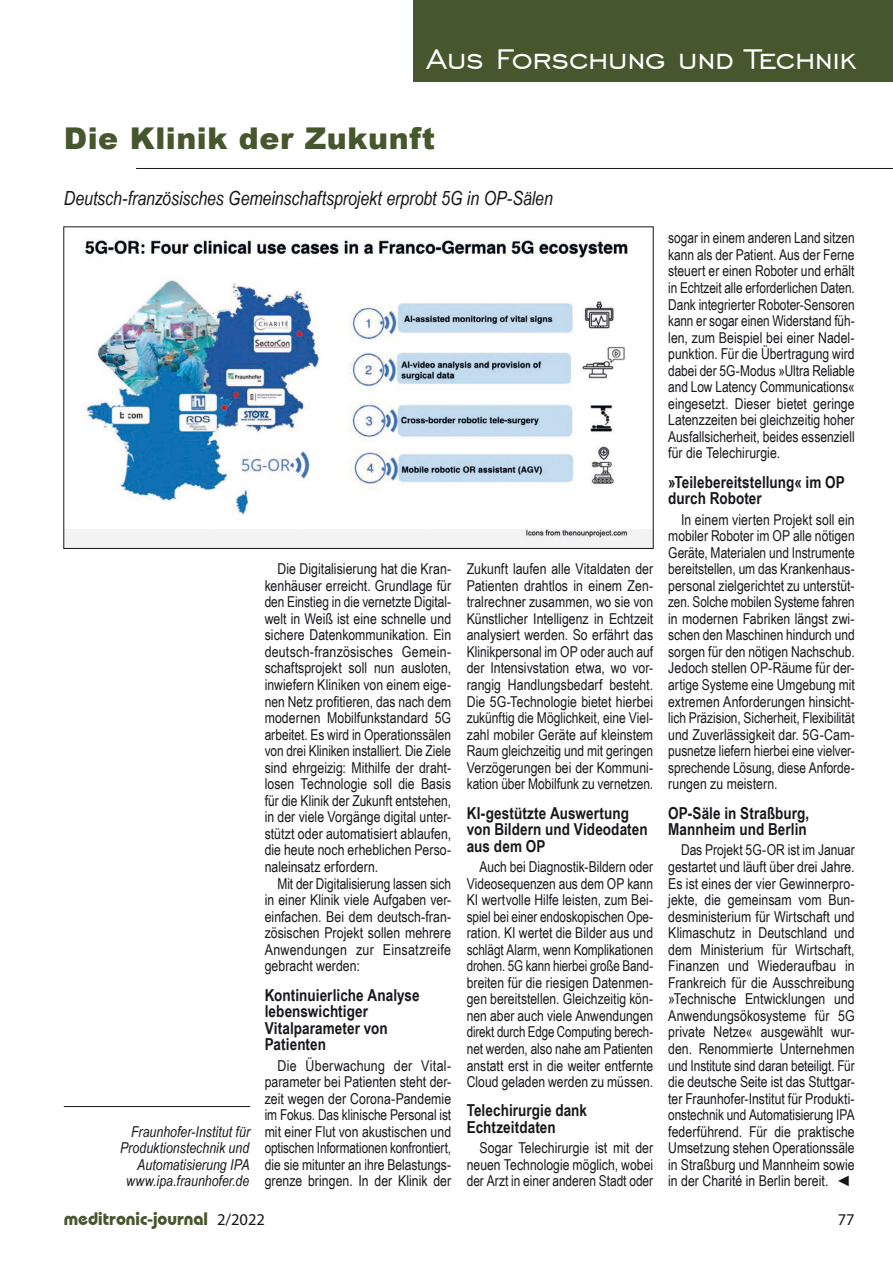
<style>
.page{position:relative;width:893px;height:1263px;background:#fff}
.page>*{position:absolute;margin:0;border:0;box-sizing:border-box;transform-origin:0 0}
.t1{font:36px "Engravers Gothic BT";letter-spacing:-.015em;color:#fff}
.t2{font:900 30px "Arial";letter-spacing:.02em;color:#46562d}
.t3{font:italic 19.5px "Arial Narrow";letter-spacing:-.005em;color:#1a171c}
.t4{font:700 18px "Bauhaus IT Cby BT";color:#46562d}
.t5{font:700 16.5px/16.5px "Arial Narrow";letter-spacing:.005em;color:#1a171c}
.t6{font:16.5px "Myriad Pro";color:#1a171c}
.t7{font:15px/16.5px "Arial Narrow";color:#1a171c;text-align:justify}
.t8{font:italic 15px/16.5px "Arial Narrow";letter-spacing:.005em;color:#1a171c;text-align:right}
.s1{font-family:"Myriad Pro";font-weight:400;font-size:16.5px;color:#1a171c}
</style>
<div class="page">
<hr style="left:64px;top:1106px;width:186px;height:1px;background:#1a171c">
<hr style="left:136px;top:168px;width:757px;height:1px;background:#1a171c">
<img style="left:66px;top:239px;width:585px;height:308px">
<div style="left:414px;top:0;width:479px;height:82px;background:#46562d"></div>
<h1 class="t1" style="left:426px;top:39px;width:432px">Aus Forschung und Technik</h1>
<h2 class="t2" style="left:64px;top:117px;width:373px">Die Klinik der Zukunft</h2>
<h3 class="t3" style="left:64px;top:185px;width:491px">Deutsch-französisches Gemeinschaftsprojekt erprobt 5G in OP-Sälen</h3>
<p class="t8" style="left:120px;top:1123px;width:131px">Fraunhofer-Institut für<br>Produktionstechnik und<br>Automatisierung IPA www.ipa.fraunhofer.de</p>
<p class="t7" style="left:265px;top:560px;width:188px;text-indent:13px">Die Digitalisierung hat die Kran&shy;kenhäuser erreicht. Grundlage für den Einstieg in die vernetzte Digital&shy;welt in Weiß ist eine schnelle und sichere Datenkommunikation. Ein deutsch-französisches Gemein&shy;schaftsprojekt soll nun ausloten, inwiefern Kliniken von einem eige&shy;nen Netz profitieren, das nach dem modernen Mobilfunkstandard 5G arbeitet. Es wird in Operationssälen von drei Kliniken installiert. Die Ziele sind ehrgeizig: Mithilfe der draht&shy;losen Technologie soll die Basis für die Klinik der Zukunft entstehen, in der viele Vorgänge digital unter&shy;stützt oder automatisiert ablaufen, die heute noch erheblichen Perso&shy;naleinsatz erfordern.</p>
<p class="t7" style="left:265px;top:874px;width:188px;text-indent:13px">Mit der Digitalisierung lassen sich in einer Klinik viele Aufgaben ver&shy;einfachen. Bei dem deutsch-fran&shy;zösischen Projekt sollen mehrere Anwendungen zur Einsatzreife gebracht werden:</p>
<p class="t5" style="left:265px;top:986px;width:156px">Kontinuierliche Analyse lebenswichtiger<br>Vitalparameter von<br>Patienten</p>
<p class="t7" style="left:265px;top:1056px;width:188px;text-indent:13px">Die Überwachung der Vital&shy;parameter bei Patienten steht der&shy;zeit wegen der Corona-Pandemie im Fokus. Das klinische Personal ist mit einer Flut von akustischen und optischen Informationen konfrontiert, die sie mitunter an ihre Belastungs&shy;grenze bringen. In der Klinik der</p>
<p class="t7" style="left:467px;top:560px;width:188px">Zukunft laufen alle Vitaldaten der Patienten drahtlos in einem Zen&shy;tralrechner zusammen, wo sie von Künstlicher Intelligenz in Echtzeit analysiert werden. So erfährt das Klinikpersonal im OP oder auch auf der Intensivstation etwa, wo vor&shy;rangig Handlungsbedarf besteht.<br>Die 5G-Technologie bietet hierbei zukünftig die Möglichkeit, eine Viel&shy;zahl mobiler Geräte auf kleinstem Raum gleichzeitig und mit geringen Verzögerungen bei der Kommuni&shy;kation über Mobilfunk zu vernetzen.</p>
<p class="t5" style="left:467px;top:804px;width:182px">KI-gestützte Auswertung von Bildern und Videodaten aus dem OP</p>
<p class="t7" style="left:467px;top:858px;width:188px;text-indent:13px">Auch bei Diagnostik-Bildern oder Videosequenzen aus dem OP kann KI wertvolle Hilfe leisten, zum Bei&shy;spiel bei einer endoskopischen Ope&shy;ration. KI wertet die Bilder aus und schlägt Alarm, wenn Komplikationen drohen. 5G kann hierbei große Band&shy;breiten für die riesigen Datenmen&shy;gen bereitstellen. Gleichzeitig kön&shy;nen aber auch viele Anwendungen direkt durch Edge Computing berech&shy;net werden, also nahe am Patienten anstatt erst in die weiter entfernte Cloud geladen werden zu müssen.</p>
<p class="t5" style="left:467px;top:1101px;width:122px">Telechirurgie dank<br>Echtzeitdaten</p>
<p class="t7" style="left:467px;top:1139px;width:188px;text-indent:13px">Sogar Telechirurgie ist mit der neuen Technologie möglich, wobei der Arzt in einer anderen Stadt oder</p>
<p class="t7" style="left:668px;top:229px;width:188px">sogar in einem anderen Land sitzen kann als der Patient. Aus der Ferne steuert er einen Roboter und erhält in Echtzeit alle erforderlichen Daten.<br>Dank integrierter Roboter-Sensoren kann er sogar einen Widerstand füh&shy;len, zum Beispiel bei einer Nadel&shy;punktion. Für die Übertragung wird dabei der 5G-Modus »Ultra Reliable and Low Latency Communications« eingesetzt. Dieser bietet geringe Latenzzeiten bei gleichzeitig hoher Ausfallsicherheit, beides essenziell für die Telechirurgie.</p>
<p class="t5" style="left:668px;top:473px;width:178px">»Teilebereitstellung« im OP durch Roboter</p>
<p class="t7" style="left:668px;top:510px;width:188px;text-indent:13px">In einem vierten Projekt soll ein mobiler Roboter im OP alle nötigen Geräte, Materialen und Instrumente bereitstellen, um das Krankenhaus&shy;personal zielgerichtet zu unterstüt&shy;zen. Solche mobilen Systeme fahren in modernen Fabriken längst zwi&shy;schen den Maschinen hindurch und sorgen für den nötigen Nachschub.<br>Jedoch stellen OP-Räume für der&shy;artige Systeme eine Umgebung mit extremen Anforderungen hinsicht&shy;lich Präzision, Sicherheit, Flexibilität und Zuverlässigkeit dar. 5G-Cam&shy;pusnetze liefern hierbei eine vielver&shy;sprechende Lösung, diese Anforde&shy;rungen zu meistern.</p>
<p class="t5" style="left:668px;top:804px;width:143px">OP-Säle in Straßburg,<br>Mannheim und Berlin</p>
<p class="t7" style="left:668px;top:841px;width:188px;text-indent:13px">Das Projekt 5G-OR ist im Januar gestartet und läuft über drei Jahre.<br>Es ist eines der vier Gewinnerpro&shy;jekte, die gemeinsam vom Bun&shy;desministerium für Wirtschaft und Klimaschutz in Deutschland und dem Ministerium für Wirtschaft, Finanzen und Wiederaufbau in Frankreich für die Ausschreibung »Technische Entwicklungen und Anwendungsökosysteme für 5G private Netze« ausgewählt wur&shy;den. Renommierte Unternehmen und Institute sind daran beteiligt. Für die deutsche Seite ist das Stuttgar&shy;ter Fraunhofer-Institut für Produkti&shy;onstechnik und Automatisierung IPA federführend. Für die praktische Umsetzung stehen Operationssäle in Straßburg und Mannheim sowie in der Charité in Berlin bereit. ◄</p>
<p class="t4" style="left:64px;top:1207px;width:203px">meditronic-journal <span class="s1">2/2022</span></p>
<p class="t6" style="left:838px;top:1209px;width:18px">77</p>
</div>
